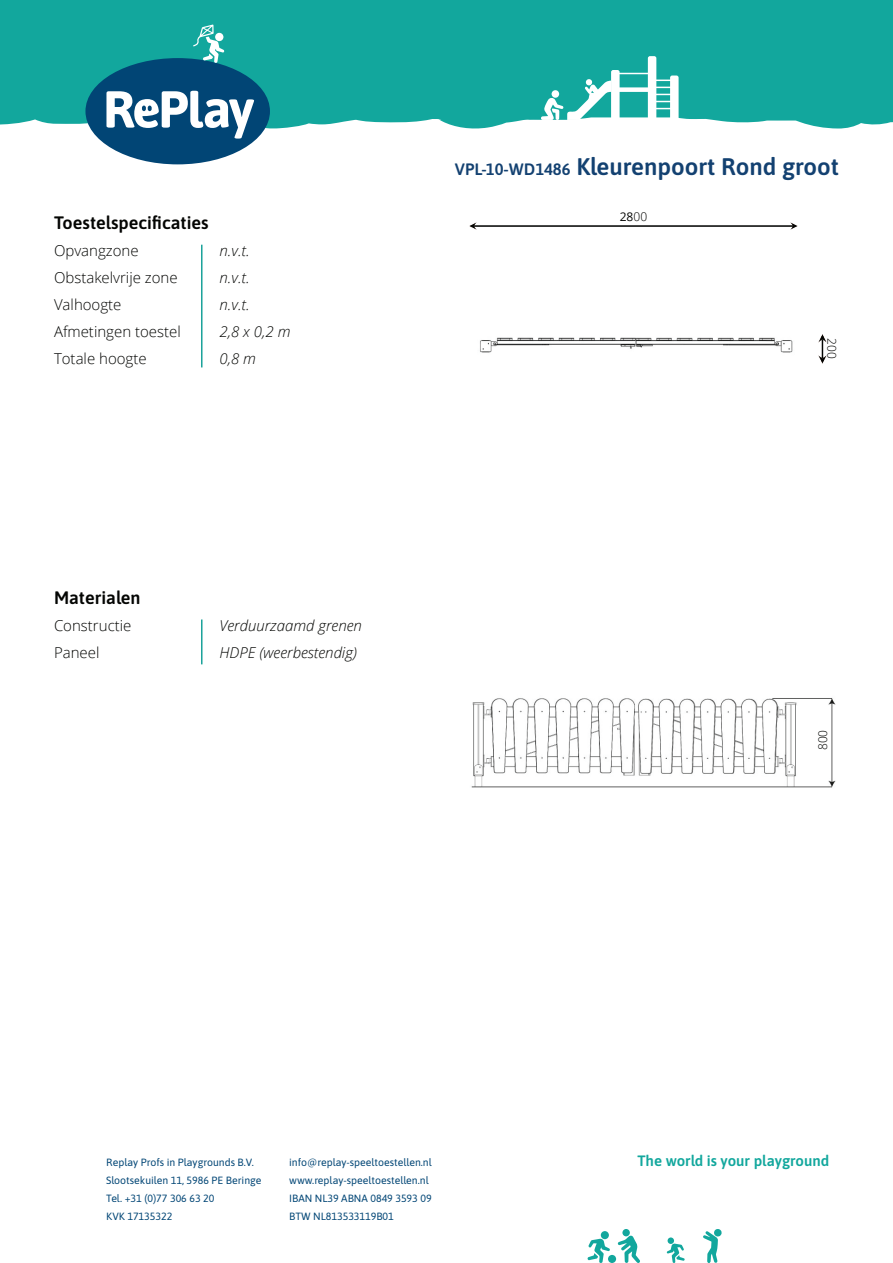
<style>
.page{position:relative;width:893px;height:1263px;background:#fff}
.page>*{position:absolute;margin:0;border:0;box-sizing:border-box;transform-origin:0 0}
.t1{font:24px "Asap";color:#134171}
.t2{font:18px "Asap";color:#040503}
.t3{font:300 15px/27px "Open Sans";color:#040503}
.t4{font:italic 300 15px/27px "Open Sans";color:#040503}
.t5{font:15px "Asap";color:#12a79d}
.t6{font:300 12px "Open Sans";color:#040503}
.t7{font:12px "Open Sans";color:#040503}
.t8{font:10.5px/18px "Asap";color:#014575}
.s1{font-size:16.5px}
.s2{font-weight:300}
</style>
<div class="page">
<hr style="left:201px;top:245px;width:1px;height:122px;background:#1ba29a">
<div style="left:0;top:0;width:893px;height:129px;background:#12a79d"></div>
<svg style="left:703px;top:1229px;width:18px;height:34px"></svg>
<div style="left:608px;top:1255px;width:8px;height:8px;background:#12a79d;border-radius:50%"></div>
<div style="left:601px;top:1231px;width:8px;height:8px;background:#12a79d;border-radius:50%"></div>
<svg style="left:587px;top:1238px;width:23px;height:25px"></svg>
<div style="left:668px;top:1237px;width:6px;height:7px;background:#12a79d;border-radius:50%"></div>
<svg style="left:667px;top:1243px;width:18px;height:20px"></svg>
<svg style="left:618px;top:1235px;width:22px;height:28px"></svg>
<div style="left:622px;top:1229px;width:8px;height:7px;background:#12a79d;border-radius:50%"></div>
<svg style="left:85px;top:24px;width:185px;height:140px"></svg>
<hr style="left:615px;top:73px;width:35px;height:1px;background:#fff">
<div style="left:615px;top:87px;width:35px;height:5px;background:#fff"></div>
<svg style="left:648px;top:56px;width:31px;height:64px"></svg>
<svg style="left:541px;top:70px;width:79px;height:50px"></svg>
<div style="left:552px;top:90px;width:7px;height:8px;background:#fff;border-radius:50%"></div>
<img style="left:480px;top:337px;width:313px;height:16px">
<img style="left:471px;top:698px;width:365px;height:90px">
<img style="left:469px;top:222px;width:328px;height:8px">
<hr style="left:201px;top:619px;width:1px;height:45px;background:#1ba29a">
<div style="left:818px;top:724px;width:9px;height:31px;background:#fff"></div>
<img style="left:818px;top:335px;width:8px;height:28px">
<h2 class="t2" style="left:54px;top:210px;width:156px">Toestelspecificaties</h2>
<h3 class="t3" style="left:54px;top:237px;width:128px">Opvangzone<br>Obstakelvrije zone<br>Valhoogte<br>Afmetingen toestel<br>Totale hoogte</h3>
<h3 class="t4" style="left:220px;top:237px;width:72px">n.v.t.<br>n.v.t.<br>n.v.t.<br>2,8 x 0,2 m<br>0,8 m</h3>
<h2 class="t2" style="left:54px;top:585px;width:88px">Materialen</h2>
<h3 class="t3" style="left:54px;top:612px;width:79px">Constructie<br>Paneel</h3>
<h3 class="t4" style="left:220px;top:611px;width:144px">Verduurzaamd grenen<br>HDPE (weerbestendig)</h3>
<h1 class="t1" style="left:455px;top:150px;width:386px"><span class="s1">VPL-10-WD1486</span> Kleurenpoort Rond groot</h1>
<p class="t7" style="left:620px;top:209px;width:29px">28<span class="s2">00</span></p>
<p class="t6" style="left:840px;top:338px;width:22px;rotate:90deg">200</p>
<p class="t6" style="left:814px;top:750px;width:22px;rotate:-90deg">800</p>
<p class="t8" style="left:106px;top:1153px;width:157px">Replay Profs in Playgrounds B.V.<br>Slootsekuilen 11, 5986 PE Beringe<br>Tel. +31 (0)77 306 63 20<br>KVK 17135322</p>
<p class="t8" style="left:289px;top:1153px;width:144px">info@replay-speeltoestellen.nl www.replay-speeltoestellen.nl<br>IBAN NL39 ABNA 0849 3593 09<br>BTW NL813533119B01</p>
<h3 class="t5" style="left:638px;top:1151px;width:193px">The world is your playground</h3>
</div>
